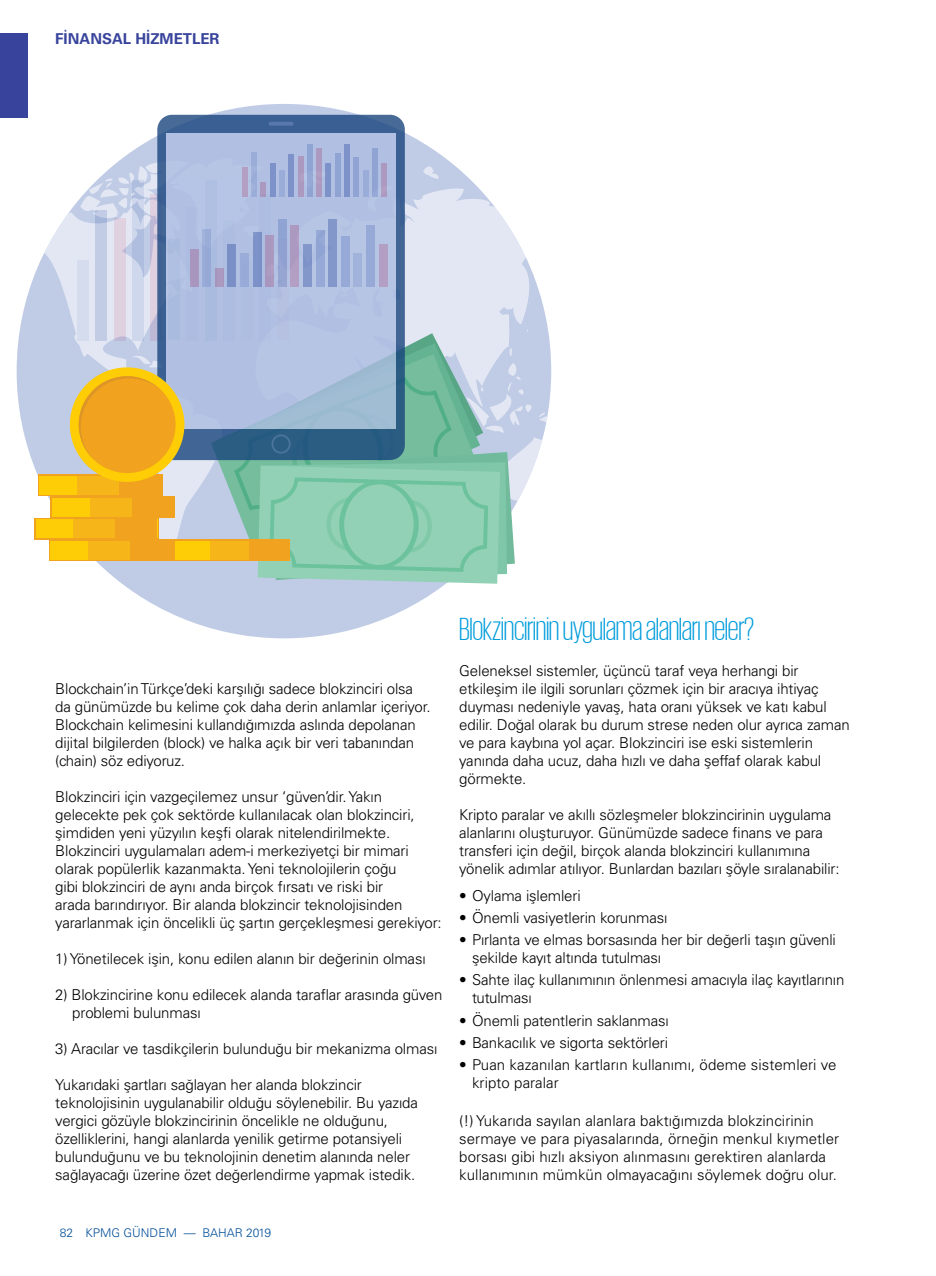
<style>
.page{position:relative;width:936px;height:1276px;background:#fff}
.page>*{position:absolute;margin:0;border:0;box-sizing:border-box;transform-origin:0 0}
.t1{font:300 33px "KPMG";letter-spacing:-.01em;color:#009cdc}
.t2{font:300 15px/18px "Univers LT Std";letter-spacing:-.01em;color:#000}
.t3{font:700 15px "Univers LT Std";color:#38449c}
.t4{font:300 12px "Univers LT Std";color:#004e98}
</style>
<div class="page">
<div style="left:17px;top:104px;width:534px;height:534px;background:#c0cbe6;border-radius:50%"></div>
<svg style="left:405px;top:186px;width:129px;height:162px;fill:#e3e7f3"></svg>
<svg style="left:44px;top:207px;width:167px;height:337px"></svg>
<svg style="left:131px;top:351px;width:26px;height:16px"></svg>
<svg style="left:423px;top:166px;width:16px;height:13px"></svg>
<svg style="left:173px;top:544px;width:1px;height:16px"></svg>
<svg style="left:523px;top:326px;width:5px;height:9px"></svg>
<svg style="left:80px;top:158px;width:77px;height:91px"></svg>
<svg style="left:211px;top:460px;width:23px;height:40px"></svg>
<div style="left:77px;top:260px;width:12px;height:80px;background:#d4dcee"></div>
<div style="left:96px;top:210px;width:11px;height:130px;background:#c2cce5"></div>
<div style="left:114px;top:218px;width:11px;height:122px;background:#e0d1e1"></div>
<svg style="left:132px;top:180px;width:12px;height:160px;fill:#ced7eb"></svg>
<svg style="left:150px;top:194px;width:7px;height:146px"></svg>
<svg style="left:157px;top:115px;width:248px;height:345px;background:#3f6393"></svg>
<div style="left:166px;top:133px;width:230px;height:296px;background:#acbde2"></div>
<hr style="left:268px;top:122px;width:25px;height:4px;background:#5877aa;border-radius:2px">
<div style="left:242px;top:167px;width:6px;height:30px;background:#b29fc3"></div>
<div style="left:251px;top:152px;width:6px;height:45px;background:#9aadd9"></div>
<div style="left:260px;top:183px;width:6px;height:14px;background:#ac99c0"></div>
<div style="left:270px;top:164px;width:5px;height:33px;background:#7991c9"></div>
<div style="left:279px;top:171px;width:6px;height:26px;background:#9aadd9"></div>
<div style="left:288px;top:154px;width:6px;height:43px;background:#7991c9"></div>
<div style="left:297px;top:157px;width:6px;height:40px;background:#ac99c0"></div>
<div style="left:307px;top:144px;width:6px;height:53px;background:#90a4d4"></div>
<div style="left:316px;top:149px;width:6px;height:48px;background:#ac99c0"></div>
<div style="left:325px;top:164px;width:6px;height:33px;background:#7991c9"></div>
<div style="left:335px;top:153px;width:6px;height:44px;background:#90a4d4"></div>
<div style="left:344px;top:144px;width:6px;height:53px;background:#7991c9"></div>
<div style="left:353px;top:157px;width:6px;height:40px;background:#90a4d4"></div>
<div style="left:362px;top:171px;width:6px;height:26px;background:#9aadd9"></div>
<div style="left:372px;top:149px;width:6px;height:48px;background:#90a4d4"></div>
<div style="left:381px;top:164px;width:6px;height:33px;background:#ac99c0"></div>
<div style="left:190px;top:249px;width:8px;height:37px;background:#a896be"></div>
<div style="left:203px;top:229px;width:8px;height:57px;background:#95a8d6"></div>
<div style="left:215px;top:268px;width:8px;height:18px;background:#ac99c0"></div>
<div style="left:228px;top:244px;width:8px;height:42px;background:#7991c9"></div>
<div style="left:240px;top:253px;width:8px;height:33px;background:#98abd8"></div>
<div style="left:253px;top:232px;width:8px;height:54px;background:#7991c9"></div>
<div style="left:266px;top:235px;width:8px;height:51px;background:#a896be"></div>
<div style="left:278px;top:219px;width:8px;height:67px;background:#90a4d3"></div>
<div style="left:291px;top:225px;width:8px;height:61px;background:#ac99c0"></div>
<div style="left:303px;top:244px;width:8px;height:42px;background:#8497cb"></div>
<div style="left:316px;top:230px;width:8px;height:56px;background:#97aad7"></div>
<div style="left:329px;top:219px;width:8px;height:67px;background:#8497cb"></div>
<div style="left:341px;top:236px;width:8px;height:50px;background:#97aad7"></div>
<div style="left:354px;top:253px;width:8px;height:33px;background:#a1b3db"></div>
<div style="left:366px;top:225px;width:8px;height:61px;background:#97aad7"></div>
<div style="left:379px;top:244px;width:8px;height:42px;background:#b39fc3"></div>
<svg style="left:234px;top:348px;width:313px;height:236px"></svg>
<div style="left:38px;top:475px;width:124px;height:21px;background:#f1a21f"></div>
<div style="left:39px;top:476px;width:121px;height:19px;background:#ffcd05"></div>
<div style="left:77px;top:476px;width:83px;height:19px;background:#f6b519"></div>
<div style="left:119px;top:476px;width:41px;height:19px;background:#f1a21f"></div>
<div style="left:51px;top:496px;width:124px;height:22px;background:linear-gradient(to right,#ffd304,#ee9a25)"></div>
<div style="left:52px;top:498px;width:121px;height:18px;background:#ffcd05"></div>
<div style="left:90px;top:498px;width:83px;height:18px;background:#f6b519"></div>
<div style="left:131px;top:498px;width:42px;height:18px;background:#f1a21f"></div>
<div style="left:35px;top:518px;width:124px;height:21px;background:#ffcd05"></div>
<div style="left:73px;top:519px;width:84px;height:19px;background:#f6b519"></div>
<div style="left:115px;top:519px;width:42px;height:19px;background:#f1a21f"></div>
<div style="left:49px;top:539px;width:124px;height:22px;background:linear-gradient(to right,#ffd304,#ee9a25)"></div>
<div style="left:51px;top:541px;width:121px;height:18px;background:#ffcd05"></div>
<div style="left:88px;top:541px;width:84px;height:18px;background:#f6b519"></div>
<div style="left:130px;top:541px;width:42px;height:18px;background:#f1a21f"></div>
<div style="left:174px;top:539px;width:116px;height:22px;background:linear-gradient(to right,#ffd204,#ee9a26)"></div>
<div style="left:175px;top:541px;width:113px;height:18px;background:#ffcd05"></div>
<div style="left:210px;top:541px;width:78px;height:18px;background:#f6b519"></div>
<div style="left:249px;top:541px;width:39px;height:18px;background:#f1a21f"></div>
<div style="left:70px;top:367px;width:114px;height:115px;background:#ffcd05;border-radius:50%"></div>
<div style="left:79px;top:376px;width:96px;height:97px;background:#f1a21f;border-radius:50%"></div>
<svg style="left:79px;top:376px;width:83px;height:84px"></svg>
<div style="left:0;top:33px;width:28px;height:85px;background:#38449c"></div>
<p class="t3" style="left:55px;top:30px;width:166px">FİNANSAL HİZMETLER</p>
<p class="t2" style="left:55px;top:679px;width:377px">Blockchain’in Türkçe’deki karşılığı sadece blokzinciri olsa da günümüzde bu kelime çok daha derin anlamlar içeriyor.<br>Blockchain kelimesini kullandığımızda aslında depolanan dijital bilgilerden (block) ve halka açık bir veri tabanından (chain) söz ediyoruz.</p>
<p class="t2" style="left:55px;top:787px;width:388px">Blokzinciri için vazgeçilemez unsur ‘güven’dir. Yakın gelecekte pek çok sektörde kullanılacak olan blokzinciri, şimdiden yeni yüzyılın keşfi olarak nitelendirilmekte.<br>Blokzinciri uygulamaları adem-i merkeziyetçi bir mimari olarak popülerlik kazanmakta. Yeni teknolojilerin çoğu<br>gibi blokzinciri de aynı anda birçok fırsatı ve riski bir<br>arada barındırıyor. Bir alanda blokzincir teknolojisinden yararlanmak için öncelikli üç şartın gerçekleşmesi gerekiyor:</p>
<p class="t2" style="left:55px;top:949px;width:372px">1) Yönetilecek işin, konu edilen alanın bir değerinin olması</p>
<p class="t2" style="left:72px;top:985px;width:371px;text-indent:-17px">2) Blokzincirine konu edilecek alanda taraflar arasında güven problemi bulunması</p>
<p class="t2" style="left:55px;top:1039px;width:383px">3) Aracılar ve tasdikçilerin bulunduğu bir mekanizma olması</p>
<p class="t2" style="left:55px;top:1075px;width:364px">Yukarıdaki şartları sağlayan her alanda blokzincir teknolojisinin uygulanabilir olduğu söylenebilir. Bu yazıda vergici gözüyle blokzincirinin öncelikle ne olduğunu, özelliklerini, hangi alanlarda yenilik getirme potansiyeli bulunduğunu ve bu teknolojinin denetim alanında neler sağlayacağı üzerine özet değerlendirme yapmak istedik.</p>
<p class="t4" style="left:60px;top:1225px;width:213px">82 KPMG GÜNDEM — BAHAR 2019</p>
<h1 class="t1" style="left:459px;top:613px;width:297px">Blokzincirinin uygulama alanları neler?</h1>
<p class="t2" style="left:459px;top:661px;width:392px">Geleneksel sistemler, üçüncü taraf veya herhangi bir etkileşim ile ilgili sorunları çözmek için bir aracıya ihtiyaç duyması nedeniyle yavaş, hata oranı yüksek ve katı kabul edilir. Doğal olarak bu durum strese neden olur ayrıca zaman ve para kaybına yol açar. Blokzinciri ise eski sistemlerin yanında daha ucuz, daha hızlı ve daha şeffaf olarak kabul görmekte.</p>
<p class="t2" style="left:459px;top:805px;width:382px">Kripto paralar ve akıllı sözleşmeler blokzincirinin uygulama alanlarını oluşturuyor. Günümüzde sadece finans ve para transferi için değil, birçok alanda blokzinciri kullanımına yönelik adımlar atılıyor. Bunlardan bazıları şöyle sıralanabilir:</p>
<p class="t2" style="left:459px;top:886px;width:123px">• Oylama işlemleri</p>
<p class="t2" style="left:459px;top:908px;width:210px">• Önemli vasiyetlerin korunması</p>
<p class="t2" style="left:472px;top:930px;width:365px;text-indent:-13px">• Pırlanta ve elmas borsasında her bir değerli taşın güvenli şekilde kayıt altında tutulması</p>
<p class="t2" style="left:472px;top:971px;width:374px;text-indent:-13px">• Sahte ilaç kullanımının önlenmesi amacıyla ilaç kayıtlarının tutulması</p>
<p class="t2" style="left:459px;top:1011px;width:211px">• Önemli patentlerin saklanması</p>
<p class="t2" style="left:459px;top:1033px;width:210px">• Bankacılık ve sigorta sektörleri</p>
<p class="t2" style="left:472px;top:1055px;width:366px;text-indent:-13px">• Puan kazanılan kartların kullanımı, ödeme sistemleri ve kripto paralar</p>
<p class="t2" style="left:459px;top:1111px;width:381px">(!) Yukarıda sayılan alanlara baktığımızda blokzincirinin sermaye ve para piyasalarında, örneğin menkul kıymetler borsası gibi hızlı aksiyon alınmasını gerektiren alanlarda kullanımının mümkün olmayacağını söylemek doğru olur.</p>
</div>
